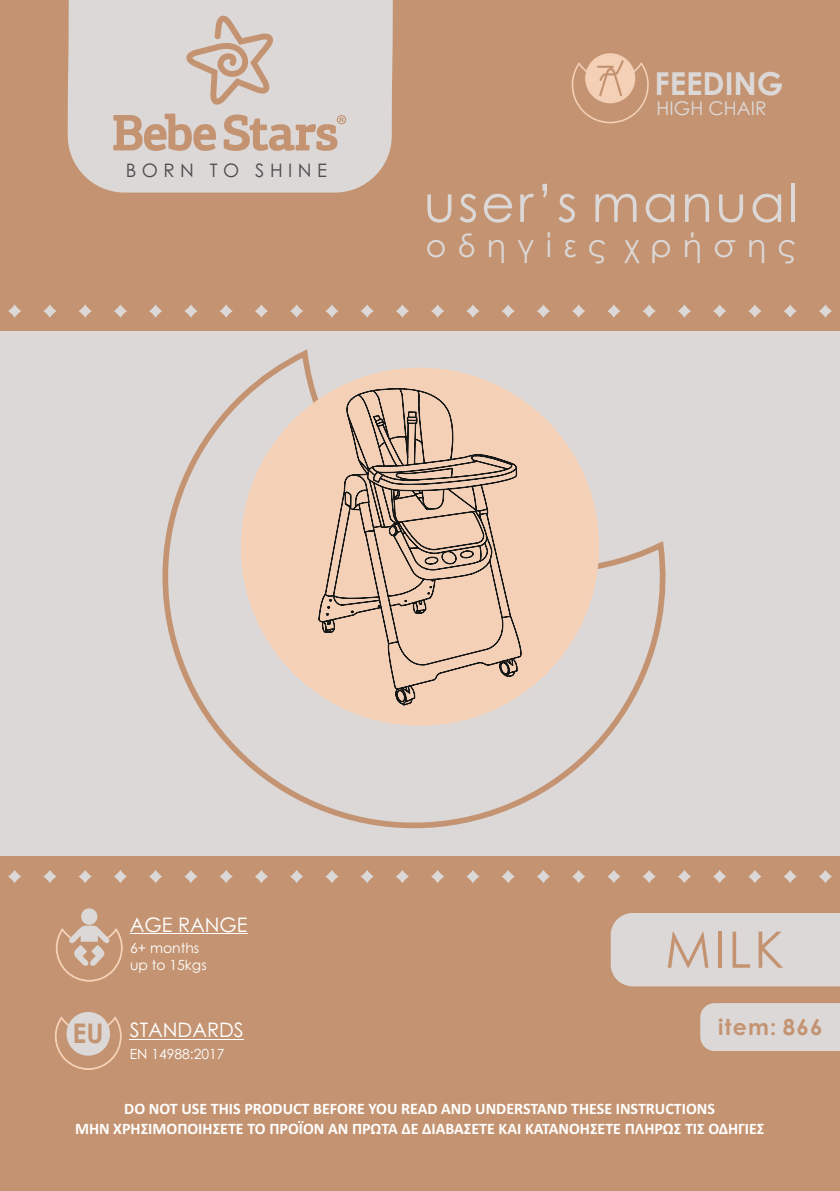
<style>
.page{position:relative;width:840px;height:1191px;background:#fff}
.page>*{position:absolute;margin:0;border:0;box-sizing:border-box;transform-origin:0 0}
.t1{font:51.6px "Century Gothic";letter-spacing:.055em;color:#dcd8d7}
.t2{font:50.4px "Century Gothic";color:#c49472}
.t3{font:31.6px "Century Gothic";letter-spacing:.355em;color:#dcd8d7}
.t4{font:700 31.6px "Century Gothic";color:#dcd8d7}
.t5{font:700 22.2px "Century Gothic";letter-spacing:.055em;color:#c49472}
.t6{font:20px "Century Gothic";color:#fff}
.t7{font:19px "Century Gothic";color:#dcd8d7}
.t8{font:18.6px "Century Gothic";letter-spacing:.295em;color:#4d4d4d}
.t9{font:700 16px/19.6px "Calibri";color:#fff;text-align:center}
.t10{font:14px/16.6px "Century Gothic";color:#fff}
.s1{font-weight:700;font-size:27px;color:#c49472}
</style>
<div class="page">
<div style="left:0;top:0;width:839px;height:1191px;background:#c49472"></div>
<div style="left:0;top:332px;width:839px;height:524px;background:#dcd8d7"></div>
<svg style="left:162px;top:349px;width:504px;height:480px"></svg>
<div style="left:241px;top:368px;width:358px;height:358px;background:#f4d0b7;border-radius:50%"></div>
<svg style="left:8px;top:304px;width:823px;height:14px"></svg>
<svg style="left:8px;top:870px;width:823px;height:13px"></svg>
<div style="left:610px;top:913px;width:229px;height:73px;background:#dcd8d7"></div>
<div style="left:700px;top:1003px;width:139px;height:48px;background:#dcd8d7"></div>
<svg style="left:56px;top:908px;width:66px;height:73px"></svg>
<hr style="left:130px;top:933px;width:117px;height:1px;background:#fff">
<svg style="left:55px;top:1016px;width:67px;height:53px"></svg>
<div style="left:66px;top:1012px;width:44px;height:43px;background:#dcd8d7;border-radius:50%"></div>
<hr style="left:130px;top:1038px;width:114px;height:1px;background:#fff">
<div style="left:68px;top:0;width:324px;height:193px;background:#dcd8d7"></div>
<svg style="left:186px;top:15px;width:88px;height:90px"></svg>
<svg style="left:113px;top:114px;width:103px;height:37px"></svg>
<svg style="left:223px;top:115px;width:123px;height:36px"></svg>
<svg style="left:571px;top:53px;width:77px;height:70px"></svg>
<svg style="left:310px;top:362px;width:213px;height:343px"></svg>
<h3 class="t4" style="left:654px;top:71px;width:130px">FEEDING</h3>
<p class="t8" style="left:126px;top:163px;width:203px">BORN TO SHINE</p>
<p class="t7" style="left:656px;top:101px;width:111px">HIGH CHAIR</p>
<h1 class="t1" style="left:423px;top:183px;width:376px">user’s manual</h1>
<h3 class="t3" style="left:425px;top:233px;width:371px">οδηγίες χρήσης</h3>
<p class="t6" style="left:130px;top:916px;width:119px">AGE RANGE</p>
<p class="t10" style="left:130px;top:941px;width:78px">6+ months up to 15kgs</p>
<p class="t6" style="left:73px;top:1021px;width:173px"><span class="s1">EU</span> STANDARDS</p>
<p class="t10" style="left:130px;top:1047px;width:96px">EN 14988:2017</p>
<h2 class="t2" style="left:664px;top:930px;width:120px">MILK</h2>
<h3 class="t5" style="left:717px;top:1018px;width:106px">item: 866</h3>
<p class="t9" style="left:75px;top:1100px;width:690px">DO NOT USE THIS PRODUCT BEFORE YOU READ AND UNDERSTAND THESE INSTRUCTIONS<br>ΜΗΝ ΧΡΗΣΙΜΟΠΟΙΗΣΕΤΕ ΤΟ ΠΡΟΪΟΝ ΑΝ ΠΡΩΤΑ ΔΕ ΔΙΑΒΑΣΕΤΕ ΚΑΙ ΚΑΤΑΝΟΗΣΕΤΕ ΠΛΗΡΩΣ ΤΙΣ ΟΔΗΓΙΕΣ</p>
</div>
